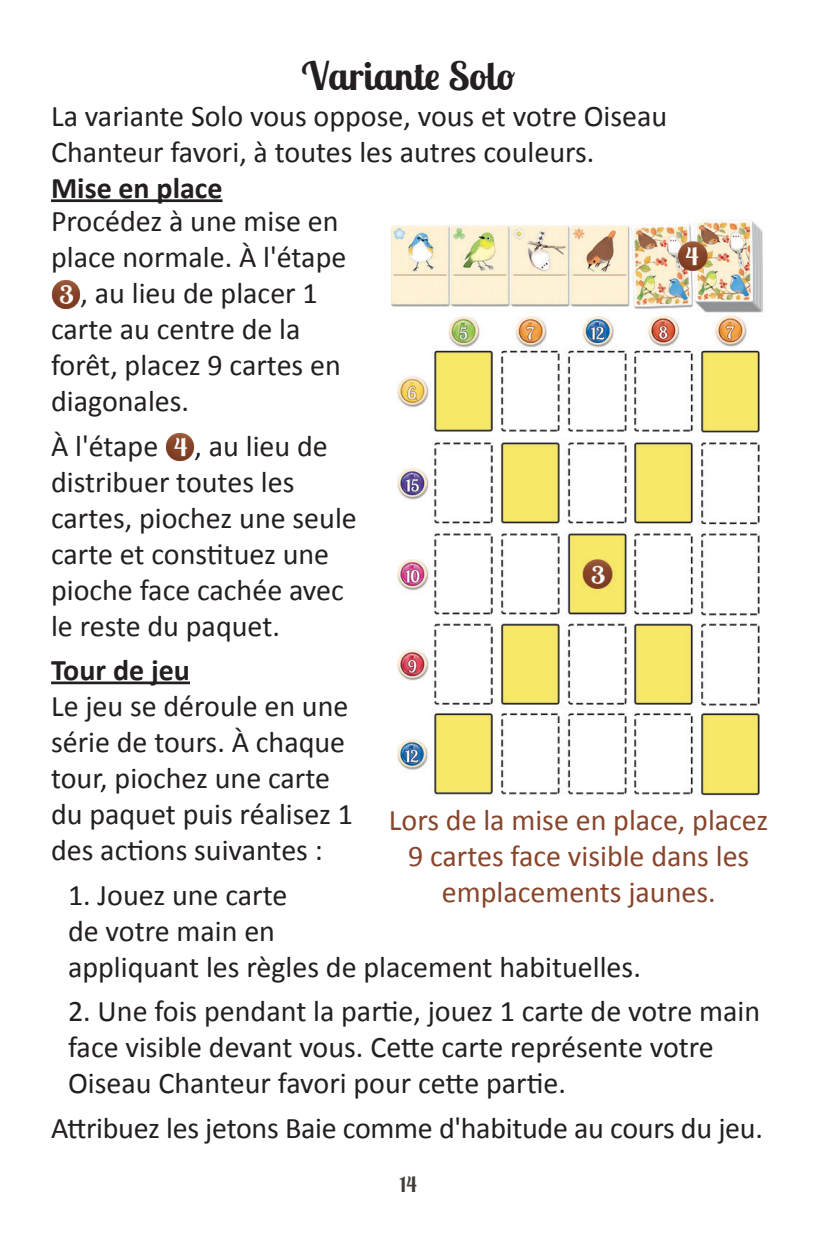
<style>
.page{position:relative;width:817px;height:1242px;background:#fff}
.page>*{position:absolute;margin:0;border:0;box-sizing:border-box;transform-origin:0 0}
.t1{font:700 39px "Lobster Two";color:#231f20}
.Body_Text{font:30px/36px "Calibri";color:#231f20}
.Header_2{font:30px/36px "Calibri";color:#231f20}
.Example_Text{font:30px/36px "Calibri";color:#87452b;text-align:center}
.Header_2-2{font:700 30px "Calibri";color:#231f20}
.t2{font:700 21px "Lobster Two";color:#3f3c3a}
</style>
<div class="page">
<hr style="left:51px;top:199px;width:171px;height:3px;background:#231f20">
<hr style="left:51px;top:681px;width:139px;height:3px;background:#231f20">
<img style="left:51px;top:280px;width:30px;height:29px">
<img style="left:165px;top:432px;width:29px;height:30px">
<img style="left:391px;top:220px;width:372px;height:576px">
<p class="t1" style="left:301px;top:51px;width:213px">Variante Solo</p>
<p class="Header_2" style="left:51px;top:98px;width:617px">La variante Solo vous oppose, vous et votre Oiseau<br>Chanteur favori, à toutes les autres couleurs.</p>
<p class="Header_2-2" style="left:51px;top:169px;width:173px">Mise en place</p>
<p class="Body_Text" style="left:51px;top:203px;width:289px">Procédez à une mise en</p>
<p class="Body_Text" style="left:51px;top:239px;width:297px">place normale. À l'étape</p>
<p class="Body_Text" style="left:81px;top:275px;width:238px">, au lieu de placer 1</p>
<p class="Body_Text" style="left:51px;top:311px;width:251px">carte au centre de la</p>
<p class="Body_Text" style="left:51px;top:347px;width:291px">forêt, placez 9 cartes en</p>
<p class="Body_Text" style="left:51px;top:383px;width:139px">diagonales.</p>
<p class="Body_Text" style="left:51px;top:428px;width:307px">À l'étape , au lieu de distribuer toutes les cartes, piochez une seule carte et constituez une pioche face cachée avec le reste du paquet.</p>
<p class="Header_2-2" style="left:51px;top:651px;width:140px">Tour de jeu</p>
<p class="Body_Text" style="left:51px;top:688px;width:303px">Le jeu se déroule en une série de tours. À chaque tour, piochez une carte du paquet puis réalisez 1 des actions suivantes :</p>
<p class="Body_Text" style="left:68px;top:877px;width:574px">1. Jouez une carte<br>de votre main en<br>appliquant les règles de placement habituelles.</p>
<p class="Body_Text" style="left:68px;top:993px;width:693px">2. Une fois pendant la partie, jouez 1 carte de votre main face visible devant vous. Cette carte représente votre<br>Oiseau Chanteur favori pour cette partie.</p>
<p class="Body_Text" style="left:51px;top:1110px;width:713px">Attribuez les jetons Baie comme d'habitude au cours du jeu.</p>
<p class="Example_Text" style="left:389px;top:801px;width:381px">Lors de la mise en place, placez<br>9 cartes face visible dans les emplacements jaunes.</p>
<p class="t2" style="left:399px;top:1171px;width:19px">14</p>
</div>
